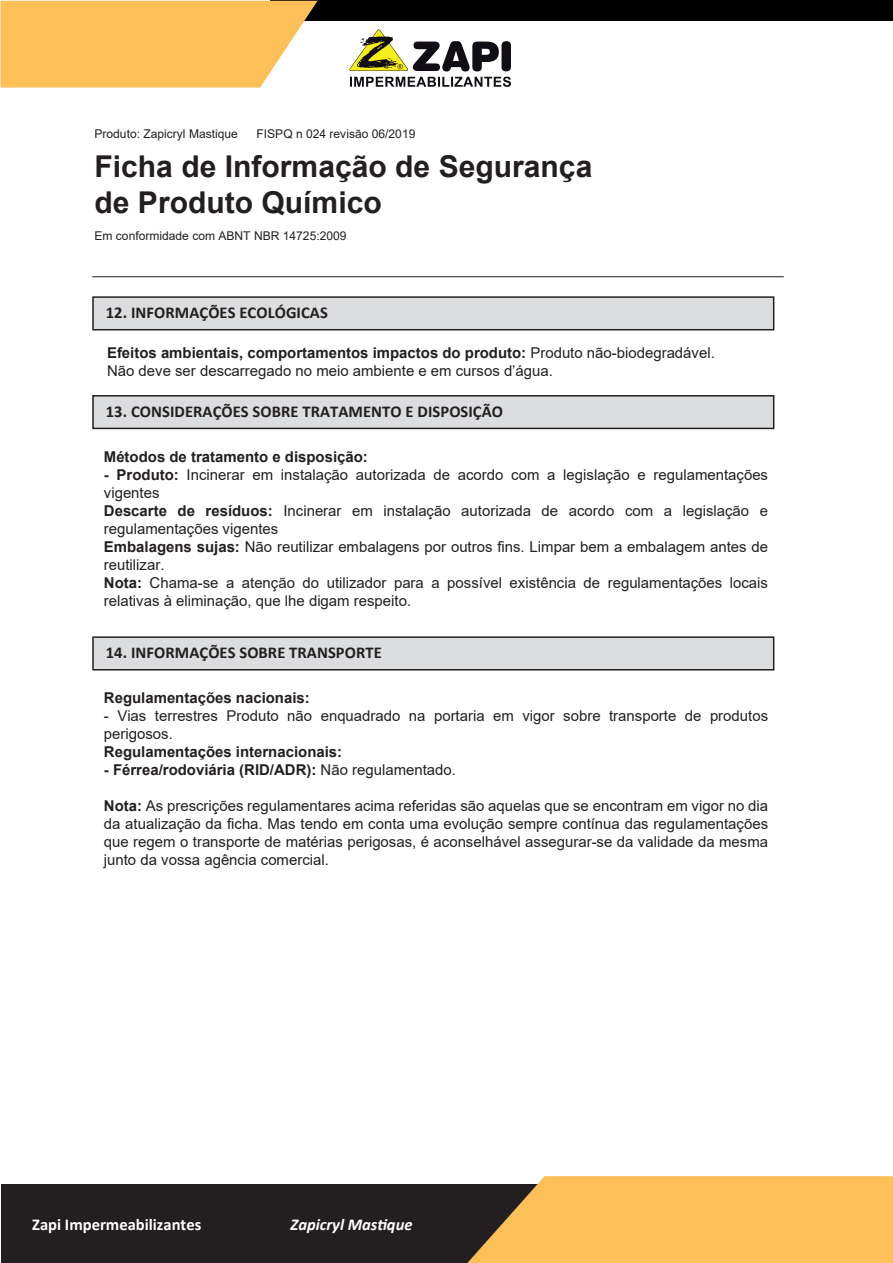
<style>
.page{position:relative;width:893px;height:1263px;background:#fff}
.page>*{position:absolute;margin:0;border:0;box-sizing:border-box;transform-origin:0 0}
.t1{font:700 30px/36px "Arial";color:#231f20}
.t2{font:700 16.5px "Calibri";letter-spacing:.005em;color:#231f20}
.t3{font:700 16.5px "Calibri";color:#fff}
.t4{font:italic 700 16.5px "Calibri";letter-spacing:-.005em;color:#fff}
.t5{font:15px/18px "Arial";color:#231f20}
.t6{font:700 15px "Arial";color:#231f20}
.t7{font:12px "Arial";color:#231f20}
.s1{font-weight:700}
.s2{font-weight:400}
</style>
<div class="page">
<div style="left:270px;top:0;width:623px;height:20px;background:#000001"></div>
<svg style="left:1px;top:1px;width:317px;height:87px;background:#fbc365"></svg>
<div style="left:1px;top:1184px;width:588px;height:79px;background:#231f20"></div>
<svg style="left:467px;top:1176px;width:426px;height:87px;background:#ecb355"></svg>
<svg style="left:350px;top:29px;width:161px;height:58px"></svg>
<div style="left:92px;top:296px;width:682px;height:34px;background:#dcdddf;border:2px solid #231f20"></div>
<hr style="left:92px;top:276px;width:692px;height:1px;background:#231f20">
<div style="left:92px;top:395px;width:682px;height:34px;background:#dcdddf;border:2px solid #231f20"></div>
<div style="left:92px;top:636px;width:682px;height:34px;background:#dcdddf;border:2px solid #231f20"></div>
<p class="t7" style="left:95px;top:125px;width:145px">Produto: Zapicryl Mastique</p>
<p class="t7" style="left:256px;top:125px;width:160px">FISPQ n 024 revisão 06/2019</p>
<h1 class="t1" style="left:95px;top:149px;width:499px">Ficha de Informação de Segurança de Produto Químico</h1>
<p class="t7" style="left:95px;top:228px;width:254px">Em conformidade com ABNT NBR 14725:2009</p>
<p class="t2" style="left:106px;top:301px;width:224px">12. INFORMAÇÕES ECOLÓGICAS</p>
<p class="t5" style="left:107px;top:344px;width:609px"><span class="s1">Efeitos ambientais, comportamentos impactos do produto:</span> Produto não-biodegradável.<br>Não deve ser descarregado no meio ambiente e em cursos d’água.</p>
<p class="t2" style="left:106px;top:400px;width:399px">13. CONSIDERAÇÕES SOBRE TRATAMENTO E DISPOSIÇÃO</p>
<p class="t6" style="left:104px;top:446px;width:265px">Métodos de tratamento e disposição:</p>
<p class="t5" style="left:104px;top:466px;width:666px"><span class="s1">- Produto:</span> Incinerar em instalação autorizada de acordo com a legislação e regulamentações vigentes<br><span class="s1">Descarte de resíduos:</span> Incinerar em instalação autorizada de acordo com a legislação e regulamentações vigentes<br><span class="s1">Embalagens sujas:</span> Não reutilizar embalagens por outros fins. Limpar bem a embalagem antes de reutilizar.<br><span class="s1">Nota:</span> Chama-se a atenção do utilizador para a possível existência de regulamentações locais relativas à eliminação, que lhe digam respeito.</p>
<p class="t2" style="left:106px;top:641px;width:277px">14. INFORMAÇÕES SOBRE TRANSPORTE</p>
<p class="t6" style="left:104px;top:688px;width:207px">Regulamentações nacionais:</p>
<p class="t5" style="left:104px;top:707px;width:666px">- Vias terrestres Produto não enquadrado na portaria em vigor sobre transporte de produtos perigosos.</p>
<p class="t6" style="left:104px;top:741px;width:240px">Regulamentações internacionais:</p>
<p class="t6" style="left:104px;top:759px;width:354px">- Férrea/rodoviária (RID/ADR): <span class="s2">Não regulamentado.</span></p>
<p class="t5" style="left:104px;top:797px;width:666px;text-align:justify"><span class="s1">Nota:</span> As prescrições regulamentares acima referidas são aquelas que se encontram em vigor no dia da atualização da ficha. Mas tendo em conta uma evolução sempre contínua das regulamentações que regem o transporte de matérias perigosas, é aconselhável assegurar-se da validade da mesma junto da vossa agência comercial.</p>
<p class="t3" style="left:32px;top:1212px;width:171px">Zapi Impermeabilizantes</p>
<p class="t4" style="left:290px;top:1212px;width:124px">Zapicryl Mastique</p>
</div>
